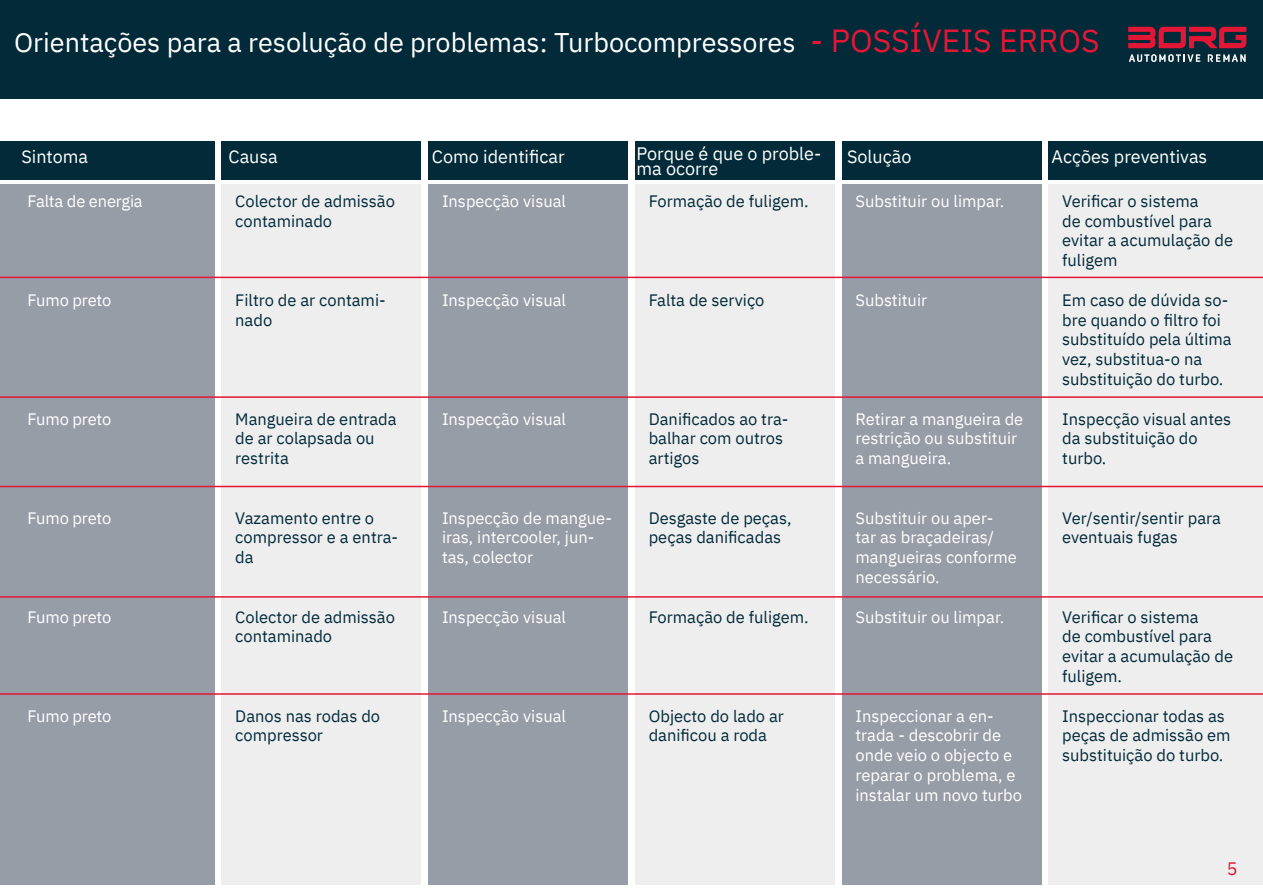
<style>
.page{position:relative;width:1263px;height:893px;background:#fff}
.page>*{position:absolute;margin:0;border:0;box-sizing:border-box;transform-origin:0 0}
.t1{font:27px "IBM Plex Sans";color:#fff}
.t2{font:18px/15px "IBM Plex Sans";color:#fff}
.t3{font:18px "IBM Plex Sans";color:#e21736}
.t4{font:16.5px/19.8px "IBM Plex Sans";color:#022a38}
.t5{font:16.5px/19.8px "IBM Plex Sans";color:#fff}
.s1{font-size:31.95px;color:#e21736}
</style>
<div class="page">
<div style="left:0;top:0;width:1263px;height:99px;background:#022a38"></div>
<div style="left:222px;top:141px;width:199px;height:39px;background:#022a38"></div>
<div style="left:428px;top:141px;width:200px;height:39px;background:#022a38"></div>
<div style="left:635px;top:141px;width:200px;height:39px;background:#022a38"></div>
<div style="left:842px;top:141px;width:199px;height:39px;background:#022a38"></div>
<div style="left:1048px;top:141px;width:215px;height:39px;background:#022a38"></div>
<div style="left:0;top:141px;width:214px;height:39px;background:#022a38"></div>
<div style="left:0;top:184px;width:214px;height:700px;background:#979da6"></div>
<div style="left:222px;top:184px;width:199px;height:700px;background:#eeeeef"></div>
<div style="left:428px;top:184px;width:200px;height:700px;background:#979da6"></div>
<div style="left:635px;top:184px;width:200px;height:700px;background:#eeeeef"></div>
<div style="left:842px;top:184px;width:199px;height:700px;background:#979da6"></div>
<div style="left:1048px;top:184px;width:215px;height:700px;background:#eeeeef"></div>
<hr style="left:0;top:277px;width:1263px;height:1px;background:#e21736">
<hr style="left:0;top:396px;width:1263px;height:2px;background:#e21736">
<hr style="left:0;top:486px;width:1263px;height:1px;background:#e21736">
<hr style="left:0;top:596px;width:1263px;height:2px;background:#e21736">
<hr style="left:0;top:693px;width:1263px;height:2px;background:#e21736">
<svg style="left:1128px;top:27px;width:118px;height:21px"></svg>
<svg style="left:1129px;top:54px;width:71px;height:8px"></svg>
<svg style="left:1208px;top:54px;width:37px;height:8px"></svg>
<p class="t1" style="left:14px;top:21px;width:1087px">Orientações para a resolução de problemas: Turbocompressores <span class="s1">- POSSÍVEIS ERROS</span></p>
<p class="t2" style="left:21px;top:148px;width:68px">Sintoma</p>
<p class="t2" style="left:228px;top:148px;width:51px">Causa</p>
<p class="t2" style="left:432px;top:148px;width:134px">Como identificar</p>
<p class="t2" style="left:637px;top:145px;width:186px">Porque é que o proble&shy;ma ocorre</p>
<p class="t2" style="left:847px;top:148px;width:66px">Solução</p>
<p class="t2" style="left:1051px;top:148px;width:157px">Acções preventivas</p>
<p class="t5" style="left:28px;top:190px;width:117px">Falta de energia</p>
<p class="t4" style="left:1062px;top:190px;width:172px">Verificar o sistema<br>de combustível para evitar a acumulação de fuligem</p>
<p class="t4" style="left:1062px;top:289px;width:171px">Em caso de dúvida so&shy;bre quando o filtro foi substituído pela última vez, substitua-o na substituição do turbo.</p>
<p class="t4" style="left:1062px;top:407px;width:170px">Inspecção visual antes da substituição do turbo.</p>
<p class="t4" style="left:235px;top:190px;width:161px">Colector de admissão contaminado</p>
<p class="t5" style="left:442px;top:190px;width:126px">Inspecção visual</p>
<p class="t4" style="left:649px;top:190px;width:161px">Formação de fuligem.</p>
<p class="t5" style="left:855px;top:190px;width:150px">Substituir ou limpar.</p>
<p class="t4" style="left:235px;top:289px;width:152px">Filtro de ar contami&shy;nado</p>
<p class="t5" style="left:442px;top:289px;width:126px">Inspecção visual</p>
<p class="t4" style="left:649px;top:289px;width:117px">Falta de serviço</p>
<p class="t5" style="left:855px;top:289px;width:73px">Substituir</p>
<p class="t5" style="left:28px;top:289px;width:85px">Fumo preto</p>
<p class="t4" style="left:649px;top:407px;width:141px">Danificados ao tra&shy;balhar com outros artigos</p>
<p class="t4" style="left:235px;top:407px;width:163px">Mangueira de entrada de ar colapsada ou restrita</p>
<p class="t5" style="left:442px;top:407px;width:126px">Inspecção visual</p>
<p class="t5" style="left:855px;top:407px;width:169px">Retirar a mangueira de restrição ou substituir a mangueira.</p>
<p class="t5" style="left:28px;top:407px;width:85px">Fumo preto</p>
<p class="t5" style="left:28px;top:506px;width:85px">Fumo preto</p>
<p class="t5" style="left:28px;top:605px;width:85px">Fumo preto</p>
<p class="t5" style="left:28px;top:704px;width:85px">Fumo preto</p>
<p class="t4" style="left:235px;top:506px;width:164px">Vazamento entre o compressor e a entra&shy;da</p>
<p class="t5" style="left:442px;top:506px;width:172px">Inspecção de mangue&shy;iras, intercooler, jun&shy;tas, colector</p>
<p class="t4" style="left:649px;top:506px;width:144px">Desgaste de peças, peças danificadas</p>
<p class="t4" style="left:235px;top:605px;width:161px">Colector de admissão contaminado</p>
<p class="t5" style="left:442px;top:605px;width:126px">Inspecção visual</p>
<p class="t4" style="left:649px;top:605px;width:161px">Formação de fuligem.</p>
<p class="t4" style="left:235px;top:704px;width:146px">Danos nas rodas do compressor</p>
<p class="t5" style="left:442px;top:704px;width:126px">Inspecção visual</p>
<p class="t4" style="left:649px;top:704px;width:137px">Objecto do lado ar danificou a roda</p>
<p class="t5" style="left:855px;top:506px;width:163px">Substituir ou aper&shy;tar as braçadeiras/ mangueiras conforme necessário.</p>
<p class="t5" style="left:855px;top:605px;width:150px">Substituir ou limpar.</p>
<p class="t5" style="left:855px;top:704px;width:168px">Inspeccionar a en&shy;trada - descobrir de onde veio o objecto e reparar o problema, e instalar um novo turbo</p>
<p class="t4" style="left:1062px;top:506px;width:160px">Ver/sentir/sentir para eventuais fugas</p>
<p class="t4" style="left:1062px;top:605px;width:172px">Verificar o sistema<br>de combustível para evitar a acumulação de fuligem.</p>
<p class="t4" style="left:1062px;top:704px;width:170px">Inspeccionar todas as peças de admissão em substituição do turbo.</p>
<p class="t3" style="left:1227px;top:855px;width:12px">5</p>
</div>
